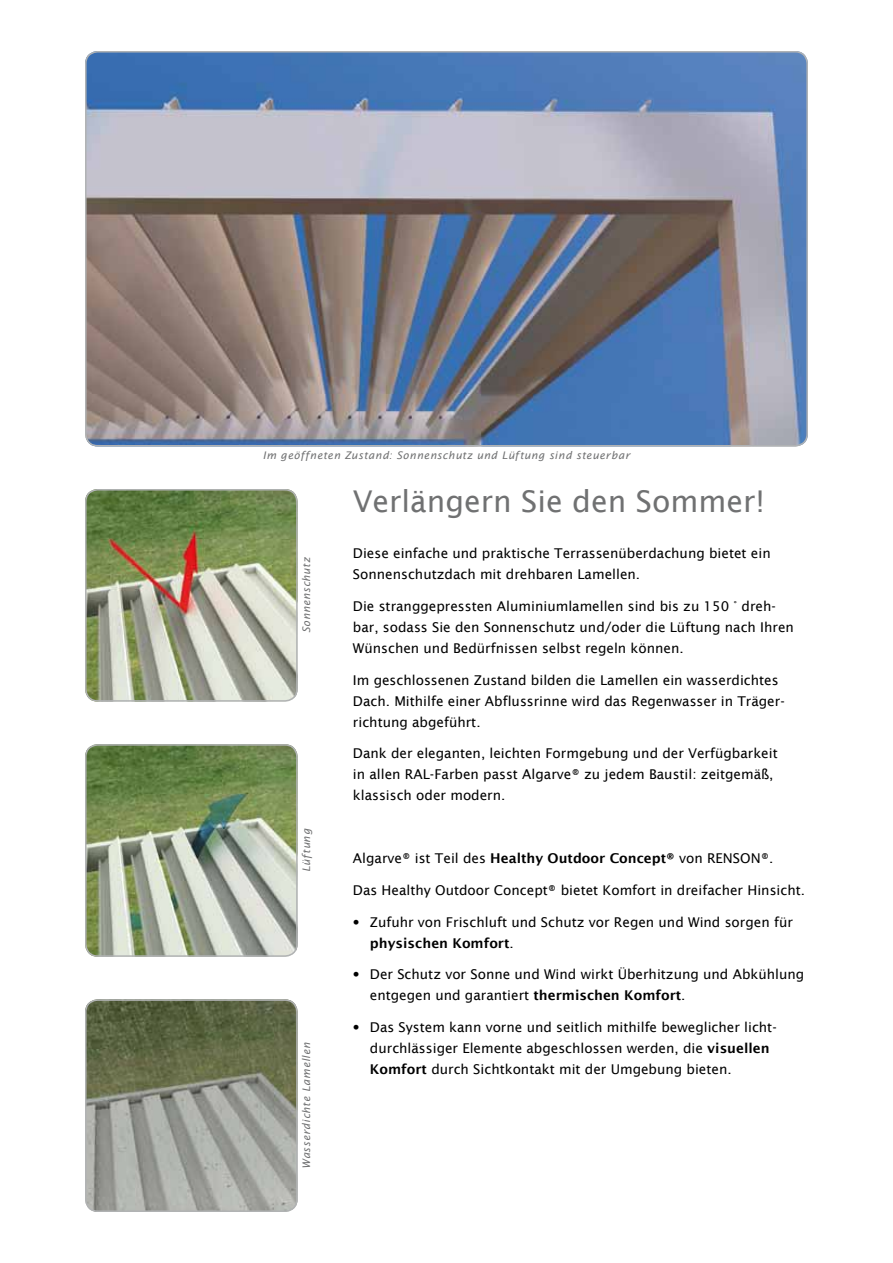
<style>
.page{position:relative;width:893px;height:1263px;background:#fff}
.page>*{position:absolute;margin:0;border:0;box-sizing:border-box;transform-origin:0 0}
.t1{font:30px "Lucida Sans";color:#707172}
.t2{font:13.5px/21px "Lucida Sans";color:#000}
.t3{font:italic 10.5px "Lucida Sans";letter-spacing:.055em;color:#707172}
.s1{font-weight:600}
.s2{font-family:"Helvetica Neue LT Std"}
</style>
<div class="page">
<img style="left:85px;top:51px;width:723px;height:395px">
<div style="left:85px;top:51px;width:723px;height:395px;border:2px solid #b1b3b4;border-radius:12px"></div>
<img style="left:85px;top:1002px;width:210px;height:210px">
<div style="left:85px;top:999px;width:213px;height:213px;border:2px solid #b1b3b4;border-radius:12px"></div>
<img style="left:85px;top:744px;width:210px;height:213px">
<div style="left:85px;top:744px;width:213px;height:213px;border:2px solid #b1b3b4;border-radius:12px"></div>
<img style="left:85px;top:489px;width:210px;height:211px">
<div style="left:85px;top:489px;width:213px;height:213px;border:2px solid #b1b3b4;border-radius:12px"></div>
<p class="t3" style="left:263px;top:449px;width:369px">Im geöffneten Zustand: Sonnenschutz und Lüftung sind steuerbar</p>
<p class="t3" style="left:300px;top:633px;width:78px;rotate:-90deg">Sonnenschutz</p>
<p class="t3" style="left:300px;top:872px;width:44px;rotate:-90deg">Lüftung</p>
<p class="t3" style="left:300px;top:1169px;width:128px;rotate:-90deg">Wasserdichte Lamellen</p>
<h1 class="t1" style="left:353px;top:484px;width:414px">Verlängern Sie den Sommer!</h1>
<p class="t2" style="left:353px;top:543px;width:419px">Diese einfache und praktische Terrassenüberdachung bietet ein<br>Sonnenschutzdach mit drehbaren Lamellen.</p>
<p class="t2" style="left:353px;top:596px;width:442px">Die stranggepressten Aluminiumlamellen sind bis zu 150 ° dreh&shy;bar, sodass Sie den Sonnenschutz und/oder die Lüftung nach Ihren<br>Wünschen und Bedürfnissen selbst regeln können.</p>
<p class="t2" style="left:353px;top:669px;width:433px">Im geschlossenen Zustand bilden die Lamellen ein wasserdichtes<br>Dach. Mithilfe einer Abflussrinne wird das Regenwasser in Träger&shy;richtung abgeführt.</p>
<p class="t2" style="left:353px;top:743px;width:426px">Dank der eleganten, leichten Formgebung und der Verfügbarkeit in allen RAL-Farben passt Algarve® zu jedem Baustil: zeitgemäß, klassisch oder modern.</p>
<p class="t2" style="left:353px;top:848px;width:422px">Algarve® ist Teil des <span class="s1">Healthy Outdoor Concept®</span> von RENSON®.</p>
<p class="t2" style="left:353px;top:880px;width:454px">Das Healthy Outdoor Concept® bietet Komfort in dreifacher Hinsicht.</p>
<p class="t2" style="left:370px;top:911px;width:424px;text-indent:-17px"><span class="s2">•</span> Zufuhr von Frischluft und Schutz vor Regen und Wind sorgen für <span class="s1">physischen Komfort</span>.</p>
<p class="t2" style="left:370px;top:964px;width:436px;text-indent:-17px"><span class="s2">•</span> Der Schutz vor Sonne und Wind wirkt Überhitzung und Abkühlung entgegen und garantiert <span class="s1">thermischen Komfort</span>.</p>
<p class="t2" style="left:370px;top:1016px;width:408px;text-indent:-17px"><span class="s2">•</span> Das System kann vorne und seitlich mithilfe beweglicher licht&shy;durchlässiger Elemente abgeschlossen werden, die <span class="s1">visuellen<br>Komfort</span> durch Sichtkontakt mit der Umgebung bieten.</p>
</div>
